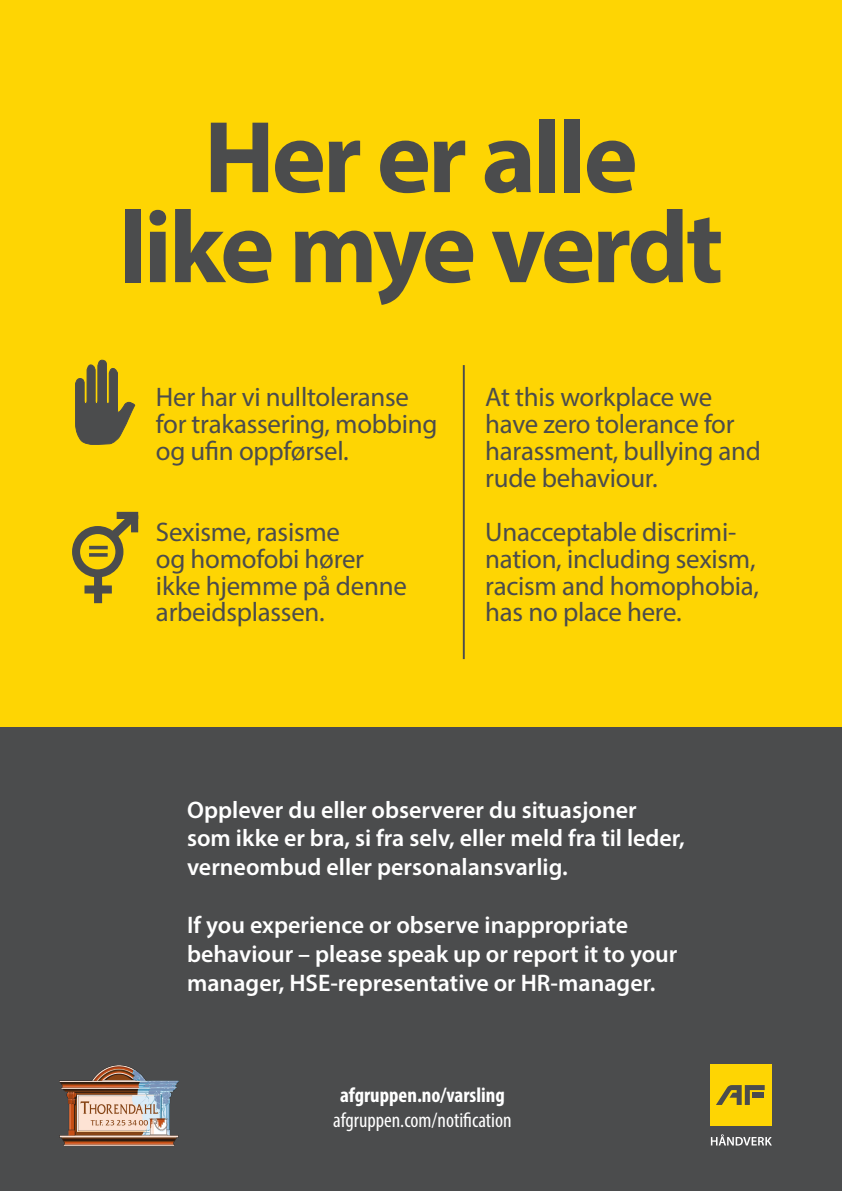
<style>
.page{position:relative;width:842px;height:1191px;background:#fff}
.page>*{position:absolute;margin:0;border:0;box-sizing:border-box;transform-origin:0 0}
.t1{font:700 103px "Myriad Pro";letter-spacing:-.03em;color:#4b4c4d}
.t2{font:26.9px/26.9px "Myriad Pro";letter-spacing:-.01em;color:#4b4c4d}
.t3{font:600 24px/28.8px "Myriad Pro";color:#fff}
.t4{font:condensed 21px "Myriad Pro";color:#fff}
.t5{font:700 condensed 21px "Myriad Pro";color:#fff}
</style>
<div class="page">
<div style="left:0;top:0;width:842px;height:733px;background:#fed503"></div>
<div style="left:0;top:727px;width:842px;height:464px;background:#4b4c4d"></div>
<hr style="left:463px;top:365px;width:2px;height:294px;background:#4b4c4d">
<svg style="left:72px;top:511px;width:67px;height:70px"></svg>
<div style="left:117px;top:512px;width:21px;height:7px;background:#4b4c4d"></div>
<div style="left:131px;top:515px;width:7px;height:17px;background:#4b4c4d"></div>
<div style="left:94px;top:572px;width:8px;height:31px;background:#4b4c4d"></div>
<div style="left:84px;top:585px;width:28px;height:8px;background:#4b4c4d"></div>
<hr style="left:89px;top:546px;width:19px;height:3px;background:#4b4c4d">
<hr style="left:89px;top:553px;width:19px;height:3px;background:#4b4c4d">
<svg style="left:75px;top:360px;width:60px;height:84px"></svg>
<img style="left:60px;top:1065px;width:118px;height:80px">
<div style="left:710px;top:1064px;width:62px;height:61px;background:#fed503"></div>
<svg style="left:716px;top:1085px;width:49px;height:20px"></svg>
<div style="left:752px;top:1092px;width:12px;height:5px;background:#4b4c4d"></div>
<svg style="left:711px;top:1134px;width:61px;height:11px"></svg>
<p class="t1" style="left:204px;top:90px;width:435px">Her er alle</p>
<p class="t1" style="left:118px;top:180px;width:607px">like mye verdt</p>
<p class="t2" style="left:156px;top:383px;width:254px">Her har vi nulltoleranse</p>
<p class="t2" style="left:156px;top:410px;width:283px">for trakassering, mobbing</p>
<p class="t2" style="left:156px;top:437px;width:194px">og ufin oppførsel.</p>
<p class="t2" style="left:156px;top:518px;width:186px">Sexisme, rasisme</p>
<p class="t2" style="left:156px;top:545px;width:210px">og homofobi hører</p>
<p class="t2" style="left:156px;top:571px;width:252px">ikke hjemme på denne</p>
<p class="t2" style="left:156px;top:598px;width:170px">arbeidsplassen.</p>
<p class="t2" style="left:485px;top:383px;width:228px">At this workplace we</p>
<p class="t2" style="left:485px;top:410px;width:277px">have zero tolerance for harassment, bullying and rude behaviour.</p>
<p class="t2" style="left:485px;top:518px;width:275px">Unacceptable discrimi&shy;nation, including sexism, racism and homophobia, has no place here.</p>
<p class="t3" style="left:187px;top:794px;width:451px">Opplever du eller observerer du situasjoner</p>
<p class="t3" style="left:187px;top:823px;width:499px">som ikke er bra, si fra selv, eller meld fra til leder, verneombud eller personalansvarlig.</p>
<p class="t3" style="left:187px;top:910px;width:442px">If you experience or observe inappropriate</p>
<p class="t3" style="left:187px;top:938px;width:492px">behaviour – please speak up or report it to your manager, HSE-representative or HR-manager.</p>
<p class="t5" style="left:340px;top:1081px;width:166px">afgruppen.no/varsling</p>
<p class="t4" style="left:333px;top:1107px;width:180px">afgruppen.com/notification</p>
</div>
